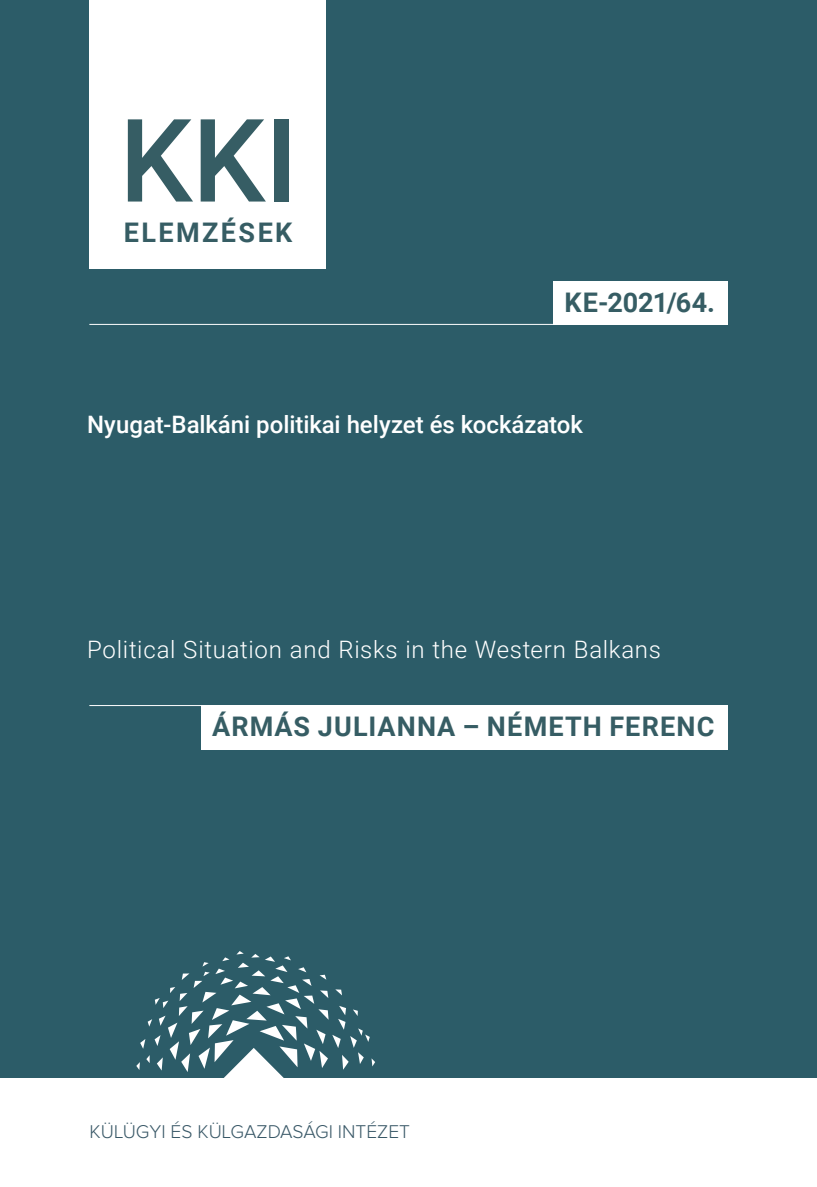
<style>
.page{position:relative;width:817px;height:1187px;background:#fff}
.page>*{position:absolute;margin:0;border:0;box-sizing:border-box;transform-origin:0 0}
.t1{font:500 115.5px "Roboto";color:#365d64}
.t2{font:700 27px "Roboto";letter-spacing:.045em;color:#365d64}
.t3{font:700 27px "Roboto";letter-spacing:.09em;color:#365d64}
.t4{font:300 24px "Roboto";letter-spacing:.03em;color:#fff}
.t5{font:500 24px "Roboto";color:#fff}
.t6{font:300 19.2px "Proxima Nova";color:#395867}
</style>
<div class="page">
<div style="left:0;top:0;width:816px;height:1076px;background:#2c5c68"></div>
<svg style="left:136px;top:951px;width:239px;height:127px"></svg>
<div style="left:201px;top:705px;width:526px;height:44px;background:#fff"></div>
<hr style="left:89px;top:324px;width:638px;height:1px;background:#fff">
<hr style="left:89px;top:705px;width:638px;height:1px;background:#fff">
<div style="left:553px;top:281px;width:174px;height:43px;background:#fff"></div>
<div style="left:89px;top:0;width:237px;height:269px;background:#fff"></div>
<h1 class="t1" style="left:119px;top:79px;width:180px">KKI</h1>
<p class="t3" style="left:124px;top:213px;width:170px">ELEMZÉSEK</p>
<p class="t2" style="left:564px;top:283px;width:152px">KE-2021/64.</p>
<p class="t5" style="left:87px;top:408px;width:497px">Nyugat-Balkáni politikai helyzet és kockázatok</p>
<p class="t4" style="left:87px;top:633px;width:575px">Political Situation and Risks in the Western Balkans</p>
<p class="t2" style="left:212px;top:707px;width:503px">ÁRMÁS JULIANNA – NÉMETH FERENC</p>
<p class="t6" style="left:90px;top:1122px;width:322px">KÜLÜGYI ÉS KÜLGAZDASÁGI INTÉZET</p>
</div>
